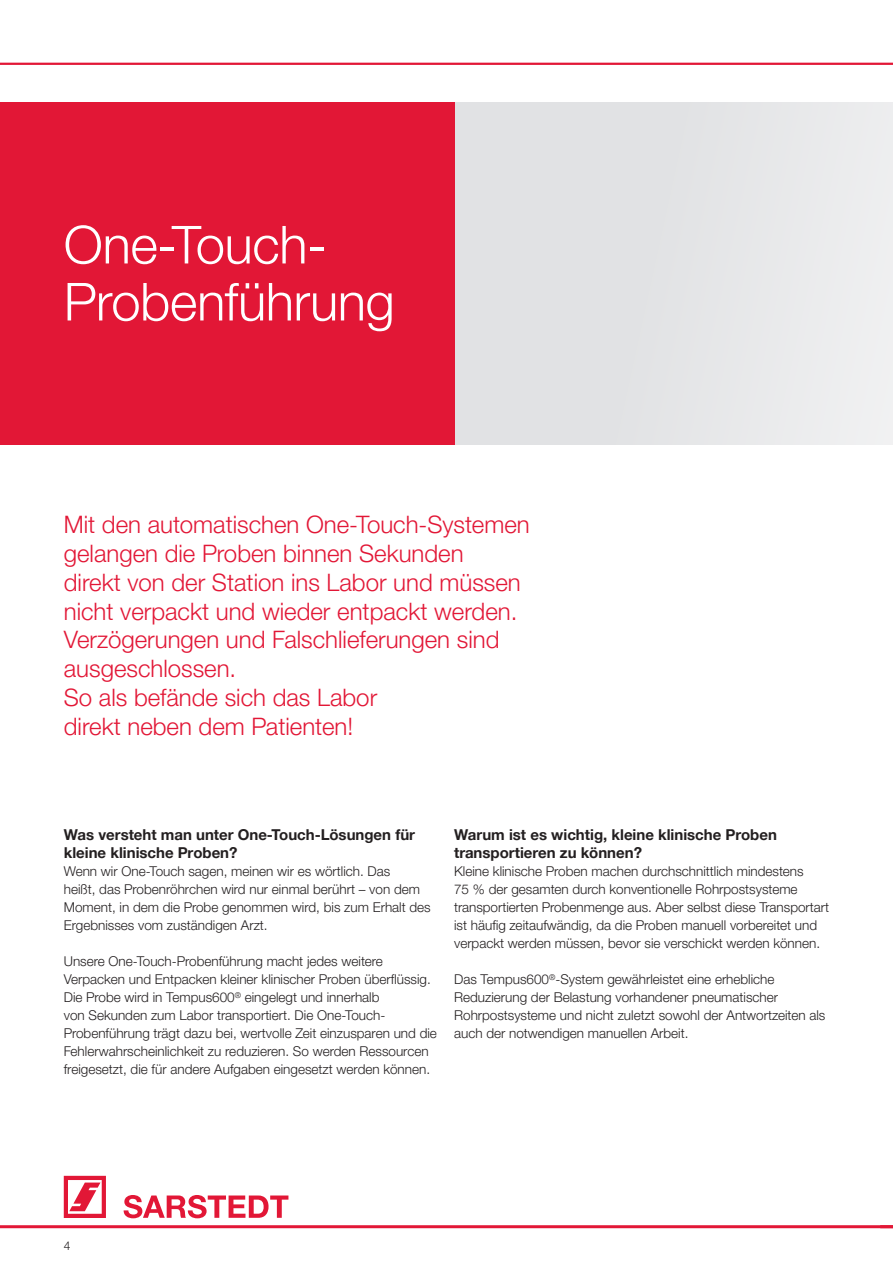
<style>
.page{position:relative;width:893px;height:1263px;background:#fff}
.page>*{position:absolute;margin:0;border:0;box-sizing:border-box;transform-origin:0 0}
.t1{font:300 52.5px/57px "Helvetica Neue LTW1 G";letter-spacing:-.005em;color:#fff}
.t2{font:300 24px/28.8px "Helvetica Neue LTW1 G";color:#e21736}
.t3{font:700 15px/18px "Helvetica Neue LTW1 G";color:#231f20}
.t4{font:300 13.5px/18px "Helvetica Neue LTW1 G";color:#231f20}
.t5{font:300 12px "Helvetica Neue LTW1 G";color:#231f20}
</style>
<div class="page">
<div style="left:439px;top:102px;width:454px;height:342px;background:#e1e2e4"></div>
<div style="left:0;top:102px;width:454px;height:342px;background:#e21736"></div>
<hr style="left:0;top:63px;width:893px;height:2px;background:#e21736">
<hr style="left:0;top:1225px;width:893px;height:3px;background:#e21736">
<svg style="left:880px;top:1225px;width:13px;height:1px"></svg>
<svg style="left:64px;top:1176px;width:42px;height:42px"></svg>
<svg style="left:124px;top:1195px;width:164px;height:23px"></svg>
<h1 class="t1" style="left:64px;top:216px;width:332px">One-Touch-<br>Probenführung</h1>
<p class="t2" style="left:64px;top:510px;width:467px">Mit den automatischen One-Touch-Systemen gelangen die Proben binnen Sekunden<br>direkt von der Station ins Labor und müssen nicht verpackt und wieder entpackt werden.<br>Verzögerungen und Falschlieferungen sind ausgeschlossen.<br>So als befände sich das Labor<br>direkt neben dem Patienten!</p>
<p class="t3" style="left:64px;top:826px;width:353px">Was versteht man unter One-Touch-Lösungen für kleine klinische Proben?</p>
<p class="t4" style="left:64px;top:862px;width:368px">Wenn wir One-Touch sagen, meinen wir es wörtlich. Das<br>heißt, das Probenröhrchen wird nur einmal berührt – von dem Moment, in dem die Probe genommen wird, bis zum Erhalt des Ergebnisses vom zuständigen Arzt.</p>
<p class="t4" style="left:64px;top:952px;width:375px">Unsere One-Touch-Probenführung macht jedes weitere Verpacken und Entpacken kleiner klinischer Proben überflüssig.<br>Die Probe wird in Tempus600<sup>®</sup> eingelegt und innerhalb<br>von Sekunden zum Labor transportiert. Die One-Touch-Probenführung trägt dazu bei, wertvolle Zeit einzusparen und die Fehlerwahrscheinlichkeit zu reduzieren. So werden Ressourcen freigesetzt, die für andere Aufgaben eingesetzt werden können.</p>
<p class="t3" style="left:454px;top:826px;width:324px">Warum ist es wichtig, kleine klinische Proben transportieren zu können?</p>
<p class="t4" style="left:454px;top:862px;width:377px">Kleine klinische Proben machen durchschnittlich mindestens<br>75 % der gesamten durch konventionelle Rohrpostsysteme transportierten Probenmenge aus. Aber selbst diese Transportart ist häufig zeitaufwändig, da die Proben manuell vorbereitet und verpackt werden müssen, bevor sie verschickt werden können.</p>
<p class="t4" style="left:454px;top:970px;width:373px">Das Tempus600<sup>®</sup>-System gewährleistet eine erhebliche Reduzierung der Belastung vorhandener pneumatischer Rohrpostsysteme und nicht zuletzt sowohl der Antwortzeiten als auch der notwendigen manuellen Arbeit.</p>
<p class="t5" style="left:64px;top:1238px;width:8px">4</p>
</div>
